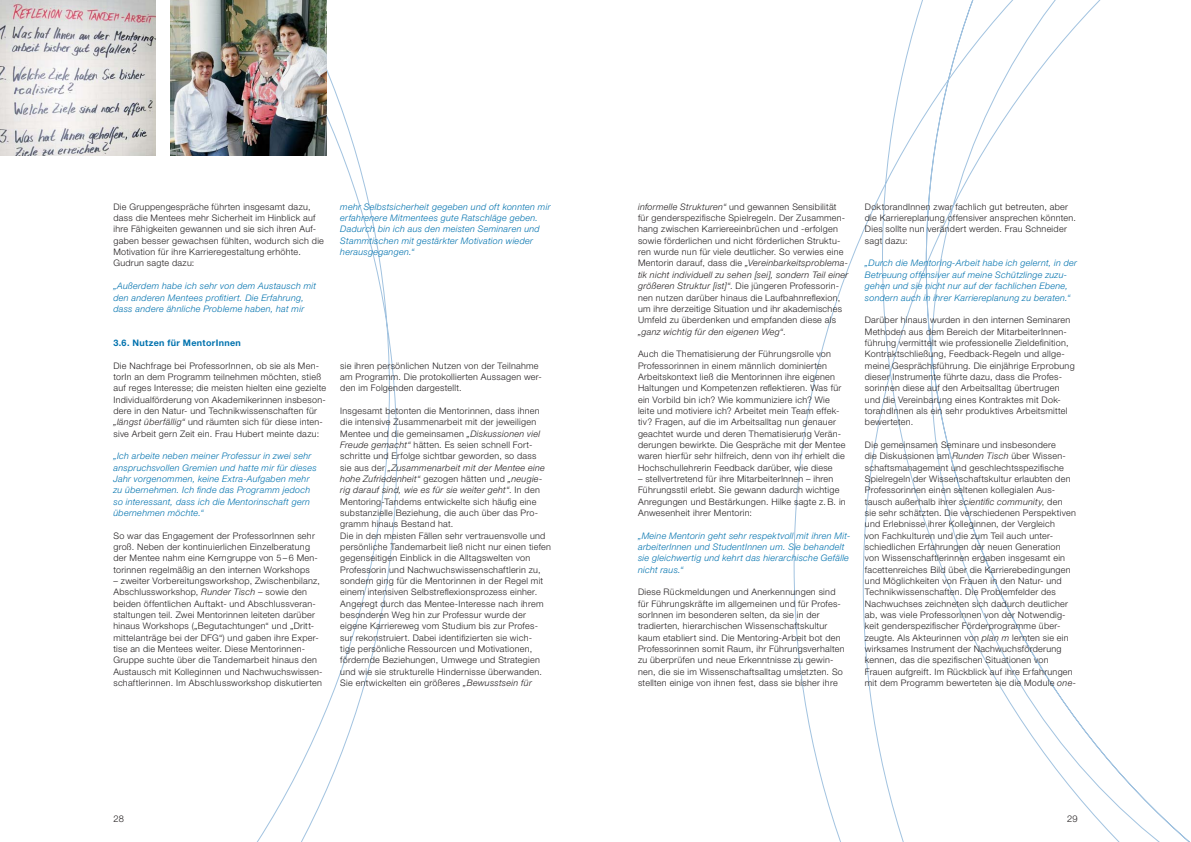
<style>
.page{position:relative;width:1191px;height:842px;background:#fff}
.page>*{position:absolute;margin:0;border:0;box-sizing:border-box;transform-origin:0 0}
.t1{font:300 9.3px "Helvetica Neue";color:#231f20}
.t2{font:300 9px/11.3px "Helvetica Neue";letter-spacing:.03em;color:#231f20}
.t3{font:italic 300 9px/11.3px "Helvetica Neue";letter-spacing:.03em;color:#0072ae}
.t4{font:700 9px "Helvetica Neue";letter-spacing:.04em;color:#0072ae}
.s1{font-style:italic}
</style>
<div class="page">
<svg style="left:257px;top:0;width:140px;height:842px"></svg>
<svg style="left:794px;top:0;width:396px;height:842px"></svg>
<img style="left:0;top:0;width:156px;height:156px">
<img style="left:170px;top:0;width:156px;height:156px">
<p class="t2" style="left:113px;top:202px;width:212px">Die Gruppengespräche führten insgesamt dazu, dass die Mentees mehr Sicherheit im Hinblick auf ihre Fähigkeiten gewannen und sie sich ihren Auf&shy;gaben besser gewachsen fühlten, wodurch sich die Motivation für ihre Karrieregestaltung erhöhte.<br>Gudrun sagte dazu:</p>
<p class="t3" style="left:113px;top:281px;width:204px">„Außerdem habe ich sehr von dem Austausch mit den anderen Mentees profitiert. Die Erfahrung, dass andere ähnliche Probleme haben, hat mir</p>
<p class="t4" style="left:113px;top:339px;width:129px">3.6. Nutzen für MentorInnen</p>
<p class="t2" style="left:113px;top:361px;width:214px">Die Nachfrage bei ProfessorInnen, ob sie als Men&shy;torIn an dem Programm teilnehmen möchten, stieß auf reges Interesse; die meisten hielten eine gezielte Individualförderung von Akademikerinnen insbeson&shy;dere in den Natur- und Technikwissenschaften für <span class="s1">„längst überfällig“</span> und räumten sich für diese inten&shy;sive Arbeit gern Zeit ein. Frau Hubert meinte dazu:</p>
<p class="t3" style="left:113px;top:451px;width:205px">„Ich arbeite neben meiner Professur in zwei sehr anspruchsvollen Gremien und hatte mir für dieses Jahr vorgenommen, keine Extra-Aufgaben mehr zu übernehmen. Ich finde das Programm jedoch so interessant, dass ich die Mentorinschaft gern übernehmen möchte.“</p>
<p class="t2" style="left:113px;top:531px;width:206px">So war das Engagement der ProfessorInnen sehr groß. Neben der kontinuierlichen Einzelberatung der Mentee nahm eine Kerngruppe von 5 – 6 Men&shy;torinnen regelmäßig an den internen Workshops</p>
<p class="t2" style="left:113px;top:576px;width:211px">– zweiter Vorbereitungsworkshop, Zwischenbilanz, Abschlussworkshop, <span class="s1">Runder Tisch</span> – sowie den beiden öffentlichen Auftakt- und Abschlussveran&shy;staltungen teil. Zwei Mentorinnen leiteten darüber hinaus Workshops („Begutachtungen“ und „Dritt&shy;mittelanträge bei der DFG“) und gaben ihre Exper&shy;tise an die Mentees weiter. Diese Mentorinnen-Gruppe suchte über die Tandemarbeit hinaus den Austausch mit Kolleginnen und Nachwuchswissen&shy;schaftlerinnen. Im Abschlussworkshop diskutierten</p>
<p class="t3" style="left:340px;top:202px;width:212px">mehr Selbstsicherheit gegeben und oft konnten mir erfahrenere Mitmentees gute Ratschläge geben.<br>Dadurch bin ich aus den meisten Seminaren und Stammtischen mit gestärkter Motivation wieder herausgegangen.“</p>
<p class="t2" style="left:340px;top:361px;width:203px">sie ihren persönlichen Nutzen von der Teilnahme am Programm. Die protokollierten Aussagen wer&shy;den im Folgenden dargestellt.</p>
<p class="t2" style="left:340px;top:406px;width:212px">Insgesamt betonten die Mentorinnen, dass ihnen die intensive Zusammenarbeit mit der jeweiligen Mentee und die gemeinsamen <span class="s1">„Diskussionen viel Freude gemacht“</span> hätten. Es seien schnell Fort&shy;schritte und Erfolge sichtbar geworden, so dass<br>sie aus der <span class="s1">„Zusammenarbeit mit der Mentee eine hohe Zufriedenheit“</span> gezogen hätten und <span class="s1">„neugie&shy;rig darauf sind, wie es für sie weiter geht“</span>. In den Mentoring-Tandems entwickelte sich häufig eine substan zielle Beziehung, die auch über das Pro&shy;gramm hinaus Bestand hat.<br>Die in den meisten Fällen sehr vertrauensvolle und persönliche Tandemarbeit ließ nicht nur einen tiefen gegenseitigen Einblick in die Alltagswelten von Professorin und Nachwuchswissenschaftlerin zu, sondern ging für die Mentorinnen in der Regel mit einem intensiven Selbstreflexionsprozess einher.<br>Angeregt durch das Mentee-Interesse nach ihrem besonderen Weg hin zur Professur wurde der eigene Karriereweg vom Studium bis zur Profes&shy;sur rekonstruiert. Dabei identifizierten sie wich-<br>tige persönliche Ressourcen und Motivationen, fördernde Beziehungen, Umwege und Strategien und wie sie strukturelle Hindernisse überwanden.<br>Sie entwickelten ein größeres <span class="s1">„Bewusstsein für</span></p>
<p class="t2" style="left:638px;top:202px;width:212px"><span class="s1">informelle Strukturen“</span> und gewannen Sensibilität für genderspezifische Spielregeln. Der Zusammen&shy;hang zwischen Karriereeinbrüchen und -erfolgen sowie förderlichen und nicht förderlichen Struktu&shy;ren wurde nun für viele deutlicher. So verwies eine Mentorin darauf, dass die <span class="s1">„Vereinbarkeitsproblema&shy;tik nicht individuell zu sehen [sei], sondern Teil einer größeren Struktur [ist]“</span>. Die jüngeren Professorin&shy;nen nutzen darüber hinaus die Laufbahnreflexion, um ihre derzeitige Situation und ihr akademisches Umfeld zu überdenken und empfanden diese als <span class="s1">„ganz wichtig für den eigenen Weg“</span>.</p>
<p class="t2" style="left:638px;top:349px;width:209px">Auch die Thematisierung der Führungsrolle von Professorinnen in einem männlich dominierten Arbeitskontext ließ die Mentorinnen ihre eigenen Haltungen und Kompetenzen reflektieren. Was für ein Vorbild bin ich? Wie kommuniziere ich? Wie leite und motiviere ich? Arbeitet mein Team effek&shy;tiv? Fragen, auf die im Arbeitsalltag nun genauer geachtet wurde und deren Thematisierung Verän&shy;derungen bewirkte. Die Gespräche mit der Mentee waren hierfür sehr hilfreich, denn von ihr erhielt die Hochschullehrerin Feedback darüber, wie diese</p>
<p class="t2" style="left:638px;top:474px;width:209px">– stellvertretend für ihre MitarbeiterInnen – ihren Führungsstil erlebt. Sie gewann dadurch wichtige Anregungen und Bestärkungen. Hilke sagte z. B. in Anwesenheit ihrer Mentorin:</p>
<p class="t3" style="left:638px;top:531px;width:214px">„Meine Mentorin geht sehr respektvoll mit ihren Mit&shy;arbeiterInnen und StudentInnen um. Sie behandelt sie gleichwertig und kehrt das hierarchische Gefälle nicht raus.“</p>
<p class="t2" style="left:638px;top:587px;width:208px">Diese Rückmeldungen und Anerkennungen sind für Führungskräfte im allgemeinen und für Profes&shy;sorInnen im besonderen selten, da sie in der tradierten, hierarchischen Wissenschaftskultur kaum etabliert sind. Die Mentoring-Arbeit bot den Professorinnen somit Raum, ihr Führungsverhalten zu überprüfen und neue Erkenntnisse zu gewin&shy;nen, die sie im Wissenschaftsalltag umsetzten. So stellten einige von ihnen fest, dass sie bisher ihre</p>
<p class="t2" style="left:865px;top:202px;width:213px">DoktorandInnen zwar fachlich gut betreuten, aber die Karriereplanung offensiver ansprechen könnten.<br>Dies sollte nun verändert werden. Frau Schneider sagt dazu:</p>
<p class="t3" style="left:865px;top:258px;width:214px">„Durch die Mentoring-Arbeit habe ich gelernt, in der Betreuung offensiver auf meine Schützlinge zuzu&shy;gehen und sie nicht nur auf der fachlichen Ebene, sondern auch in ihrer Karriereplanung zu beraten.“</p>
<p class="t2" style="left:865px;top:315px;width:211px">Darüber hinaus wurden in den internen Seminaren Methoden aus dem Bereich der MitarbeiterInnen&shy;führung vermittelt wie professionelle Zieldefinition, Kontraktschließung, Feedback-Regeln und allge&shy;meine Gesprächsführung. Die einjährige Erprobung dieser Instrumente führte dazu, dass die Profes&shy;sorinnen diese auf den Arbeitsalltag übertrugen und die Vereinbarung eines Kontraktes mit Dok&shy;torandInnen als ein sehr produktives Arbeitsmittel bewerteten.</p>
<p class="t2" style="left:865px;top:440px;width:213px">Die gemeinsamen Seminare und insbesondere<br>die Diskussionen am <span class="s1">Runden Tisch</span> über Wissen&shy;schaftsmanagement und geschlechtsspezifische Spielregeln der Wissenschaftskultur erlaubten den Professorinnen einen seltenen kollegialen Aus&shy;tausch außerhalb ihrer <span class="s1">scientific community</span>, den<br>sie sehr schätzten. Die verschiedenen Perspektiven und Erlebnisse ihrer Kolleginnen, der Vergleich<br>von Fachkulturen und die zum Teil auch unter&shy;schiedlichen Erfahrungen der neuen Generation von Wissenschaftlerinnen ergaben insgesamt ein facettenreiches Bild über die Karrierebedingungen und Möglichkeiten von Frauen in den Natur- und Technikwissenschaften. Die Problemfelder des Nachwuchses zeichneten sich dadurch deutlicher ab, was viele Professorinnen von der Notwendig&shy;keit genderspezifischer Förderprogramme über&shy;zeugte. Als Akteurinnen von <span class="s1">plan m</span> lernten sie ein wirksames Instrument der Nachwuchsförderung kennen, das die spezifischen Situationen von Frauen aufgreift. Im Rückblick auf ihre Erfahrungen mit dem Programm bewerteten sie die Module <span class="s1">one-</span></p>
<p class="t1" style="left:113px;top:815px;width:12px">28</p>
<p class="t1" style="left:1067px;top:815px;width:12px">29</p>
</div>
